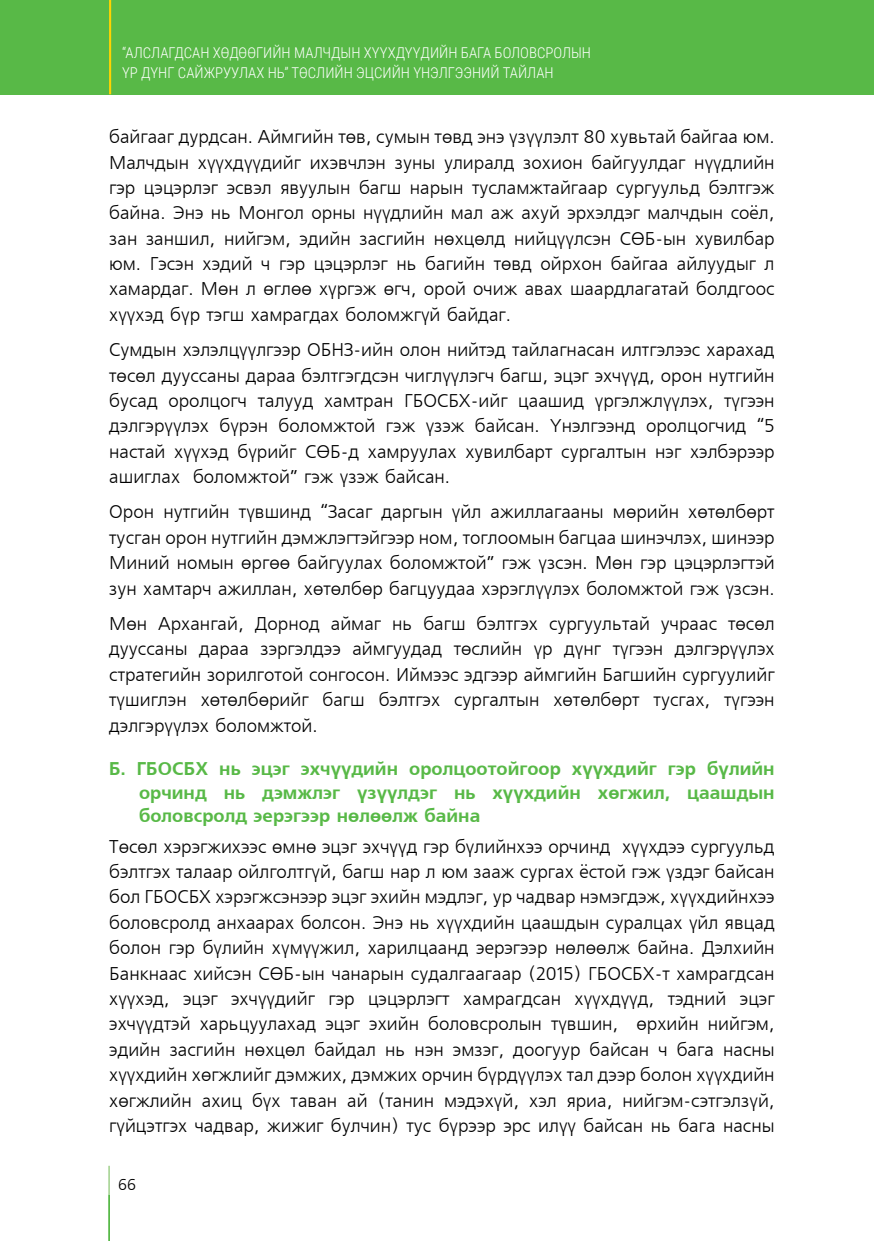
<style>
.page{position:relative;width:874px;height:1241px;background:#fff}
.page>*{position:absolute;margin:0;border:0;box-sizing:border-box;transform-origin:0 0}
.t1{font:18.38px/25.4px "MAK Freeset";color:#000;text-align:justify}
.t2{font:700 18.38px/23.6px "MAK Freeset";color:#58b947;text-align:justify}
.t3{font:15.75px "MAK Freeset";color:#000}
.t4{font:300 14.88px/19.2px "Roboto Condensed";color:#fff}
</style>
<div class="page">
<div style="left:0;top:0;width:873px;height:94px;background:#58b947"></div>
<hr style="left:109px;top:0;width:2px;height:94px;background:#ffd400">
<hr style="left:108px;top:1194px;width:2px;height:46px;background:#58b947">
<hr style="left:108px;top:1165px;width:2px;height:29px;background:#add79c">
<p class="t4" style="left:122px;top:43px;width:470px">“АЛСЛАГДСАН ХӨДӨӨГИЙН МАЛЧДЫН ХҮҮХДҮҮДИЙН БАГА БОЛОВСРОЛЫН<br>ҮР ДҮНГ САЙЖРУУЛАХ НЬ” ТӨСЛИЙН ЭЦСИЙН ҮНЭЛГЭЭНИЙ ТАЙЛАН</p>
<p class="t1" style="left:109px;top:125px;width:666px">байгааг дурдсан. Аймгийн төв, сумын төвд энэ үзүүлэлт 80 хувьтай байгаа юм.<br>Малчдын хүүхдүүдийг ихэвчлэн зуны улиралд зохион байгуулдаг нүүдлийн гэр цэцэрлэг эсвэл явуулын багш нарын тусламжтайгаар сургуульд бэлтгэж байна. Энэ нь Монгол орны нүүдлийн мал аж ахуй эрхэлдэг малчдын соёл, зан заншил, нийгэм, эдийн засгийн нөхцөлд нийцүүлсэн СӨБ-ын хувилбар юм. Гэсэн хэдий ч гэр цэцэрлэг нь багийн төвд ойрхон байгаа айлуудыг л хамардаг. Мөн л өглөө хүргэж өгч, орой очиж авах шаардлагатай болдгоос хүүхэд бүр тэгш хамрагдах боломжгүй байдаг.</p>
<p class="t1" style="left:109px;top:338px;width:666px">Сумдын хэлэлцүүлгээр ОБНЗ-ийн олон нийтэд тайлагнасан илтгэлээс харахад төсөл дууссаны дараа бэлтгэгдсэн чиглүүлэгч багш, эцэг эхчүүд, орон нутгийн бусад оролцогч талууд хамтран ГБОСБХ-ийг цаашид үргэлжлүүлэх, түгээн дэлгэрүүлэх бүрэн боломжтой гэж үзэж байсан. Үнэлгээнд оролцогчид “5 настай хүүхэд бүрийг СӨБ-д хамруулах хувилбарт сургалтын нэг хэлбэрээр ашиглах боломжтой” гэж үзэж байсан.</p>
<p class="t1" style="left:109px;top:500px;width:666px">Орон нутгийн түвшинд “Засаг даргын үйл ажиллагааны мөрийн хөтөлбөрт тусган орон нутгийн дэмжлэгтэйгээр ном, тоглоомын багцаа шинэчлэх, шинээр Миний номын өргөө байгуулах боломжтой” гэж үзсэн. Мөн гэр цэцэрлэгтэй зун хамтарч ажиллан, хөтөлбөр багцуудаа хэрэглүүлэх боломжтой гэж үзсэн.</p>
<p class="t1" style="left:109px;top:611px;width:666px">Мөн Архангай, Дорнод аймаг нь багш бэлтгэх сургуультай учраас төсөл дууссаны дараа зэргэлдээ аймгуудад төслийн үр дүнг түгээн дэлгэрүүлэх стратегийн зорилготой сонгосон. Иймээс эдгээр аймгийн Багшийн сургуулийг түшиглэн хөтөлбөрийг багш бэлтгэх сургалтын хөтөлбөрт тусгах, түгээн дэлгэрүүлэх боломжтой.</p>
<p class="t2" style="left:139px;top:757px;width:636px;text-indent:-30px">Б. ГБОСБХ нь эцэг эхчүүдийн оролцоотойгоор хүүхдийг гэр бүлийн орчинд нь дэмжлэг үзүүлдэг нь хүүхдийн хөгжил, цаашдын боловсролд эерэгээр нөлөөлж байна</p>
<p class="t1" style="left:109px;top:834px;width:666px">Төсөл хэрэгжихээс өмнө эцэг эхчүүд гэр бүлийнхээ орчинд хүүхдээ сургуульд бэлтгэх талаар ойлголтгүй, багш нар л юм зааж сургах ёстой гэж үздэг байсан бол ГБОСБХ хэрэгжсэнээр эцэг эхийн мэдлэг, ур чадвар нэмэгдэж, хүүхдийнхээ боловсролд анхаарах болсон. Энэ нь хүүхдийн цаашдын суралцах үйл явцад болон гэр бүлийн хүмүүжил, харилцаанд эерэгээр нөлөөлж байна. Дэлхийн Банкнаас хийсэн СӨБ-ын чанарын судалгаагаар (2015) ГБОСБХ-т хамрагдсан хүүхэд, эцэг эхчүүдийг гэр цэцэрлэгт хамрагдсан хүүхдүүд, тэдний эцэг эхчүүдтэй харьцуулахад эцэг эхийн боловсролын түвшин, өрхийн нийгэм, эдийн засгийн нөхцөл байдал нь нэн эмзэг, доогуур байсан ч бага насны хүүхдийн хөгжлийг дэмжих, дэмжих орчин бүрдүүлэх тал дээр болон хүүхдийн хөгжлийн ахиц бүх таван ай (танин мэдэхүй, хэл яриа, нийгэм-сэтгэлзүй, гүйцэтгэх чадвар, жижиг булчин) тус бүрээр эрс илүү байсан нь бага насны</p>
<p class="t3" style="left:118px;top:1175px;width:20px">66</p>
</div>
